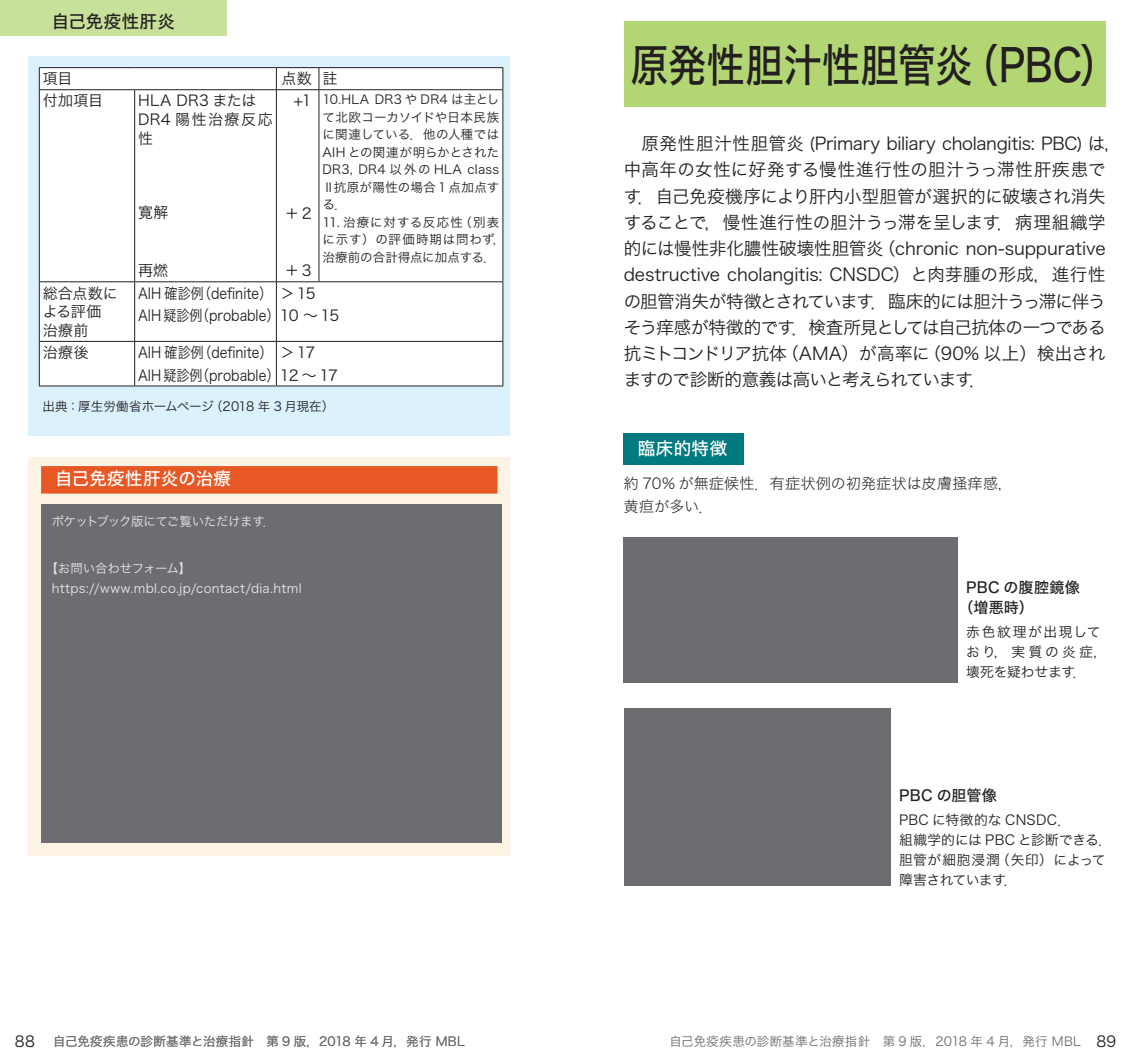
<style>
.page{position:relative;width:1134px;height:1063px;background:#fff}
.page>*{position:absolute;margin:0;border:0;box-sizing:border-box;transform-origin:0 0}
.t1{font:45px "Hira Kaku Std N W5";letter-spacing:-.005em;color:#231f20;scale:.85 1}
.t2{font:17.5px/26.2px "Hira Kaku Std N W3";letter-spacing:-.01em;color:#231f20}
.t3{font:17.5px "Hira Kaku Std N W5";letter-spacing:.02em;color:#fff}
.t4{font:17.5px "Hira Kaku Std N W5";letter-spacing:.02em;color:#231f20}
.t5{font:15px/22.5px "Hira Kaku Std N W3";color:#231f20;scale:.87 1}
.t6{font:15px/18.8px "Hira Kaku Std N W3";color:#231f20}
.t7{font:15px/22.5px "Hira Kaku Std N W2";letter-spacing:.015em;color:#231f20}
.t8{font:15px/20px "Hira Kaku Std N W5";letter-spacing:.02em;color:#231f20}
.t9{font:15px/18.8px "Hira Kaku Std N W3";letter-spacing:.025em;color:#231f20}
.t10{font:13.75px/20px "Hira Kaku Std N W3";letter-spacing:.02em;color:#231f20}
.t11{font:13.75px/20px "Hira Kaku Std N W3";letter-spacing:.11em;color:#231f20}
.t12{font:12.5px/17.5px "Hira Kaku Std N W3";letter-spacing:.02em;color:#231f20;text-align:justify}
.t13{font:12.5px "Hira Kaku Std N W3";letter-spacing:.015em;color:#6c6d70}
.t14{font:12.5px/20px "Hira Kaku Std N W3";letter-spacing:.02em;color:#e6e7e9}
.t15{font:12.5px/17.5px "Hira Kaku Std N W3";letter-spacing:.045em;color:#231f20}
.t16{font:12.5px "Hira Kaku Std N W3";letter-spacing:-.02em;color:#231f20}
.t17{font:12.5px "Hira Kaku Std N W3";letter-spacing:-.045em;color:#e6e7e9}
.s1{font-size:15px;color:#231f20}
</style>
<div class="page">
<div style="left:0;top:0;width:227px;height:35px;background:#c7e09a"></div>
<div style="left:624px;top:21px;width:482px;height:85px;background:#b3d674"></div>
<div style="left:28px;top:457px;width:482px;height:399px;background:#fcf3e5"></div>
<div style="left:41px;top:466px;width:456px;height:28px;background:#e75824"></div>
<div style="left:28px;top:57px;width:482px;height:379px;background:#dbf2fc"></div>
<div style="left:40px;top:68px;width:462px;height:318px;background:#fff"></div>
<hr style="left:39px;top:67px;width:96px;height:1px;background:#231f20">
<svg style="left:39px;top:68px;width:1px;height:21px"></svg>
<hr style="left:135px;top:67px;width:141px;height:1px;background:#231f20">
<hr style="left:276px;top:67px;width:43px;height:1px;background:#231f20">
<svg style="left:276px;top:68px;width:1px;height:21px"></svg>
<hr style="left:319px;top:67px;width:184px;height:1px;background:#231f20">
<svg style="left:318px;top:68px;width:1px;height:21px"></svg>
<svg style="left:502px;top:68px;width:1px;height:21px"></svg>
<hr style="left:39px;top:89px;width:96px;height:1px;background:#231f20">
<hr style="left:39px;top:90px;width:1px;height:191px;background:#231f20">
<hr style="left:135px;top:89px;width:141px;height:1px;background:#231f20">
<hr style="left:134px;top:90px;width:1px;height:191px;background:#231f20">
<hr style="left:276px;top:89px;width:43px;height:1px;background:#231f20">
<hr style="left:276px;top:90px;width:1px;height:191px;background:#231f20">
<hr style="left:319px;top:89px;width:184px;height:1px;background:#231f20">
<hr style="left:318px;top:90px;width:1px;height:191px;background:#231f20">
<hr style="left:502px;top:90px;width:1px;height:191px;background:#231f20">
<hr style="left:39px;top:281px;width:96px;height:1px;background:#231f20">
<hr style="left:39px;top:282px;width:1px;height:59px;background:#231f20">
<hr style="left:135px;top:281px;width:141px;height:1px;background:#231f20">
<hr style="left:134px;top:282px;width:1px;height:59px;background:#231f20">
<hr style="left:276px;top:281px;width:43px;height:1px;background:#231f20">
<hr style="left:276px;top:282px;width:1px;height:59px;background:#231f20">
<hr style="left:319px;top:281px;width:184px;height:1px;background:#231f20">
<hr style="left:502px;top:282px;width:1px;height:59px;background:#231f20">
<hr style="left:39px;top:341px;width:96px;height:1px;background:#231f20">
<hr style="left:39px;top:342px;width:1px;height:44px;background:#231f20">
<hr style="left:135px;top:341px;width:141px;height:1px;background:#231f20">
<hr style="left:134px;top:342px;width:1px;height:44px;background:#231f20">
<hr style="left:276px;top:341px;width:43px;height:1px;background:#231f20">
<hr style="left:276px;top:342px;width:1px;height:44px;background:#231f20">
<hr style="left:319px;top:341px;width:184px;height:1px;background:#231f20">
<hr style="left:502px;top:342px;width:1px;height:44px;background:#231f20">
<hr style="left:39px;top:386px;width:96px;height:1px;background:#231f20">
<hr style="left:135px;top:386px;width:141px;height:1px;background:#231f20">
<hr style="left:276px;top:386px;width:43px;height:1px;background:#231f20">
<hr style="left:319px;top:386px;width:184px;height:1px;background:#231f20">
<div style="left:41px;top:505px;width:461px;height:338px;background:#6c6d70"></div>
<div style="left:624px;top:433px;width:120px;height:32px;background:#007a7f"></div>
<div style="left:624px;top:537px;width:334px;height:146px;background:#6c6d70"></div>
<div style="left:624px;top:709px;width:266px;height:177px;background:#6c6d70"></div>
<p class="t4" style="left:52px;top:8px;width:125px">自己免疫性肝炎</p>
<p class="t6" style="left:43px;top:69px;width:31px">項目</p>
<p class="t6" style="left:282px;top:69px;width:57px">点数 註</p>
<p class="t6" style="left:43px;top:91px;width:62px">付加項目</p>
<p class="t9" style="left:138px;top:91px;width:136px">HLA DR3 または<br>DR4 陽性治療反応性</p>
<p class="t12" style="left:322px;top:91px;width:178px">10.HLA DR3 や DR4 は主として北欧コーカソイドや日本民族に関連している．他の人種ではAIH との関連が明らかとされたDR3, DR4 以外の HLA class Ⅱ抗原が陽性の場合 1 点加点する．</p>
<p class="t15" style="left:322px;top:213px;width:185px">11. 治療に対する反応性（別表に示す）の評価時期は問わず，治療前の合計得点に加点する．</p>
<p class="t6" style="left:293px;top:91px;width:20px">+1</p>
<p class="t6" style="left:138px;top:203px;width:32px">寛解</p>
<p class="t6" style="left:284px;top:204px;width:29px">＋2</p>
<p class="t6" style="left:138px;top:261px;width:32px">再燃</p>
<p class="t6" style="left:284px;top:261px;width:29px">＋3</p>
<p class="t6" style="left:43px;top:283px;width:76px">総合点数による評価治療前</p>
<p class="t5" style="left:138px;top:281px;width:232px">AIH 確診例（definite）<br>AIH疑診例（probable）10 ～ 15</p>
<p class="t6" style="left:280px;top:283px;width:37px">＞15</p>
<p class="t6" style="left:43px;top:343px;width:47px">治療後</p>
<p class="t5" style="left:138px;top:341px;width:231px">AIH 確診例（definite）<br>AIH疑診例（probable）12 ～ 17</p>
<p class="t6" style="left:280px;top:343px;width:37px">＞17</p>
<p class="t16" style="left:43px;top:397px;width:293px">出典：厚生労働省ホームページ（2018 年 3 月現在）</p>
<p class="t3" style="left:55px;top:465px;width:177px">自己免疫性肝炎の治療</p>
<p class="t17" style="left:52px;top:512px;width:225px">ポケットブック版にてご覧いただけます．</p>
<p class="t14" style="left:52px;top:558px;width:251px;text-indent:-6px">【お問い合わせフォーム】https://www.mbl.co.jp/contact/dia.html</p>
<h1 class="t1" style="left:630px;top:31px;width:575px">原発性胆汁性胆管炎（PBC）</h1>
<p class="t2" style="left:624px;top:130px;width:500px">　原発性胆汁性胆管炎（Primary biliary cholangitis: PBC）は，中高年の女性に好発する慢性進行性の胆汁うっ滞性肝疾患です．自己免疫機序により肝内小型胆管が選択的に破壊され消失することで，慢性進行性の胆汁うっ滞を呈します．病理組織学的には慢性非化膿性破壊性胆管炎（chronic non-suppurative destructive cholangitis: CNSDC）と肉芽腫の形成，進行性の胆管消失が特徴とされています．臨床的には胆汁うっ滞に伴うそう痒感が特徴的です．検査所見としては自己抗体の一つである抗ミトコンドリア抗体（AMA）が高率に（90% 以上）検出されますので診断的意義は高いと考えられています．</p>
<p class="t3" style="left:638px;top:435px;width:91px">臨床的特徴</p>
<p class="t7" style="left:624px;top:472px;width:391px">約 70% が無症候性．有症状例の初発症状は皮膚掻痒感，黄疸が多い．</p>
<p class="t8" style="left:958px;top:577px;width:123px;text-indent:8px">PBC の腹腔鏡像（増悪時）</p>
<p class="t11" style="left:966px;top:621px;width:143px">赤色紋理が出現しており，実質の炎症，壊死を疑わせます．</p>
<p class="t8" style="left:899px;top:786px;width:99px">PBC の胆管像</p>
<p class="t10" style="left:899px;top:810px;width:215px">PBC に特徴的な CNSDC．<br>組織学的には PBC と診断できる．胆管が細胞浸潤（矢印）によって障害されています．</p>
<p class="t6" style="left:15px;top:1032px;width:22px">88</p>
<p class="t13" style="left:669px;top:1032px;width:449px">自己免疫疾患の診断基準と治療指針　第 9 版，2018 年 4 月，発行 MBL <span class="s1">89</span></p>
<p class="t13" style="left:53px;top:1032px;width:413px">自己免疫疾患の診断基準と治療指針　第 9 版，2018 年 4 月，発行 MBL</p>
</div>
